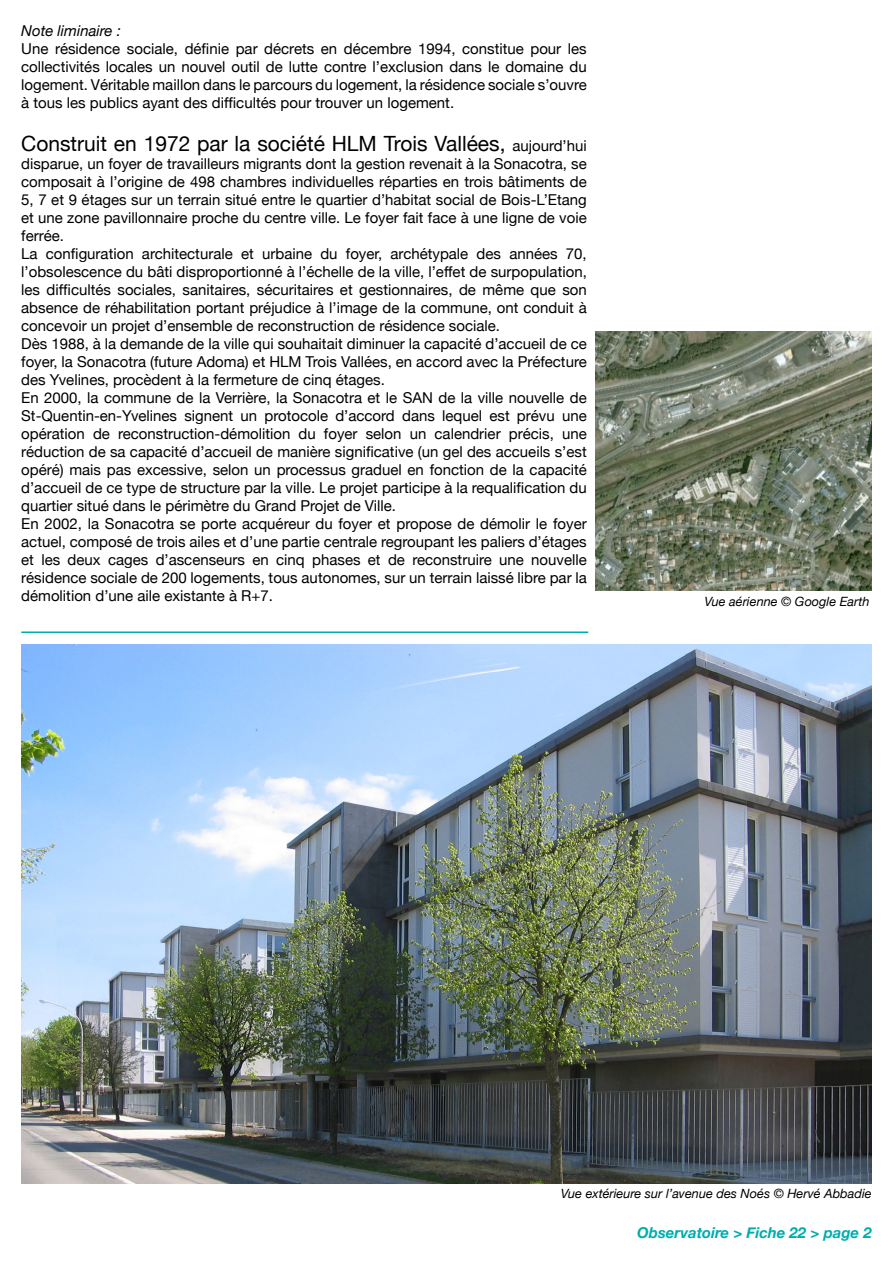
<style>
.page{position:relative;width:893px;height:1263px;background:#fff}
.page>*{position:absolute;margin:0;border:0;box-sizing:border-box;transform-origin:0 0}
.Corps_de_texte{font:21px "Helvetica Neue";color:#000}
.Corps_de_texte-2{font:15px/18px "Helvetica Neue";color:#000;text-align:justify}
.t1{font:italic 700 15px "Helvetica Neue";color:#00adae}
.Corps_de_texte-3{font:italic 15px "Helvetica Neue";color:#000}
.t2{font:italic 12.75px "Helvetica Neue";color:#000}
.s1{font-size:15px}
</style>
<div class="page">
<hr style="left:21px;top:631px;width:567px;height:2px;background:#00adae">
<img style="left:595px;top:331px;width:277px;height:259px">
<img style="left:21px;top:644px;width:851px;height:540px">
<p class="Corps_de_texte-3" style="left:21px;top:21px;width:101px">Note liminaire :</p>
<p class="Corps_de_texte-2" style="left:21px;top:39px;width:567px">Une résidence sociale, définie par décrets en décembre 1994, constitue pour les collectivités locales un nouvel outil de lutte contre l’exclusion dans le domaine du logement. Véritable maillon dans le parcours du logement, la résidence sociale s’ouvre à tous les publics ayant des difficultés pour trouver un logement.</p>
<p class="Corps_de_texte" style="left:21px;top:131px;width:567px">Construit en 1972 par la société HLM Trois Vallées, <span class="s1">aujourd’hui</span></p>
<p class="Corps_de_texte-2" style="left:21px;top:154px;width:567px">disparue, un foyer de travailleurs migrants dont la gestion revenait à la Sonacotra, se composait à l’origine de 498 chambres individuelles réparties en trois bâtiments de 5, 7 et 9 étages sur un terrain situé entre le quartier d’habitat social de Bois-L’Etang et une zone pavillonnaire proche du centre ville. Le foyer fait face à une ligne de voie ferrée.</p>
<p class="Corps_de_texte-2" style="left:21px;top:244px;width:567px">La configuration architecturale et urbaine du foyer, archétypale des années 70, l’obsolescence du bâti disproportionné à l’échelle de la ville, l’effet de surpopulation, les difficultés sociales, sanitaires, sécuritaires et gestionnaires, de même que son absence de réhabilitation portant préjudice à l’image de la commune, ont conduit à concevoir un projet d’ensemble de reconstruction de résidence sociale.</p>
<p class="Corps_de_texte-2" style="left:21px;top:334px;width:567px">Dès 1988, à la demande de la ville qui souhaitait diminuer la capacité d’accueil de ce foyer, la Sonacotra (future Adoma) et HLM Trois Vallées, en accord avec la Préfecture des Yvelines, procèdent à la fermeture de cinq étages.</p>
<p class="Corps_de_texte-2" style="left:21px;top:388px;width:567px">En 2000, la commune de la Verrière, la Sonacotra et le SAN de la ville nouvelle de St-Quentin-en-Yvelines signent un protocole d’accord dans lequel est prévu une opération de reconstruction-démolition du foyer selon un calendrier précis, une réduction de sa capacité d’accueil de manière significative (un gel des accueils s’est opéré) mais pas excessive, selon un processus graduel en fonction de la capacité d’accueil de ce type de structure par la ville. Le projet participe à la requalification du quartier situé dans le périmètre du Grand Projet de Ville.</p>
<p class="Corps_de_texte-2" style="left:21px;top:514px;width:567px">En 2002, la Sonacotra se porte acquéreur du foyer et propose de démolir le foyer actuel, composé de trois ailes et d’une partie centrale regroupant les paliers d’étages et les deux cages d’ascenseurs en cinq phases et de reconstruire une nouvelle résidence sociale de 200 logements, tous autonomes, sur un terrain laissé libre par la démolition d’une aile existante à R+7.</p>
<p class="t2" style="left:704px;top:593px;width:167px">Vue aérienne © Google Earth</p>
<p class="t2" style="left:561px;top:1185px;width:312px">Vue extérieure sur l’avenue des Noés © Hervé Abbadie</p>
<p class="t1" style="left:637px;top:1224px;width:236px">Observatoire &gt; Fiche 22 &gt; page 2</p>
</div>
